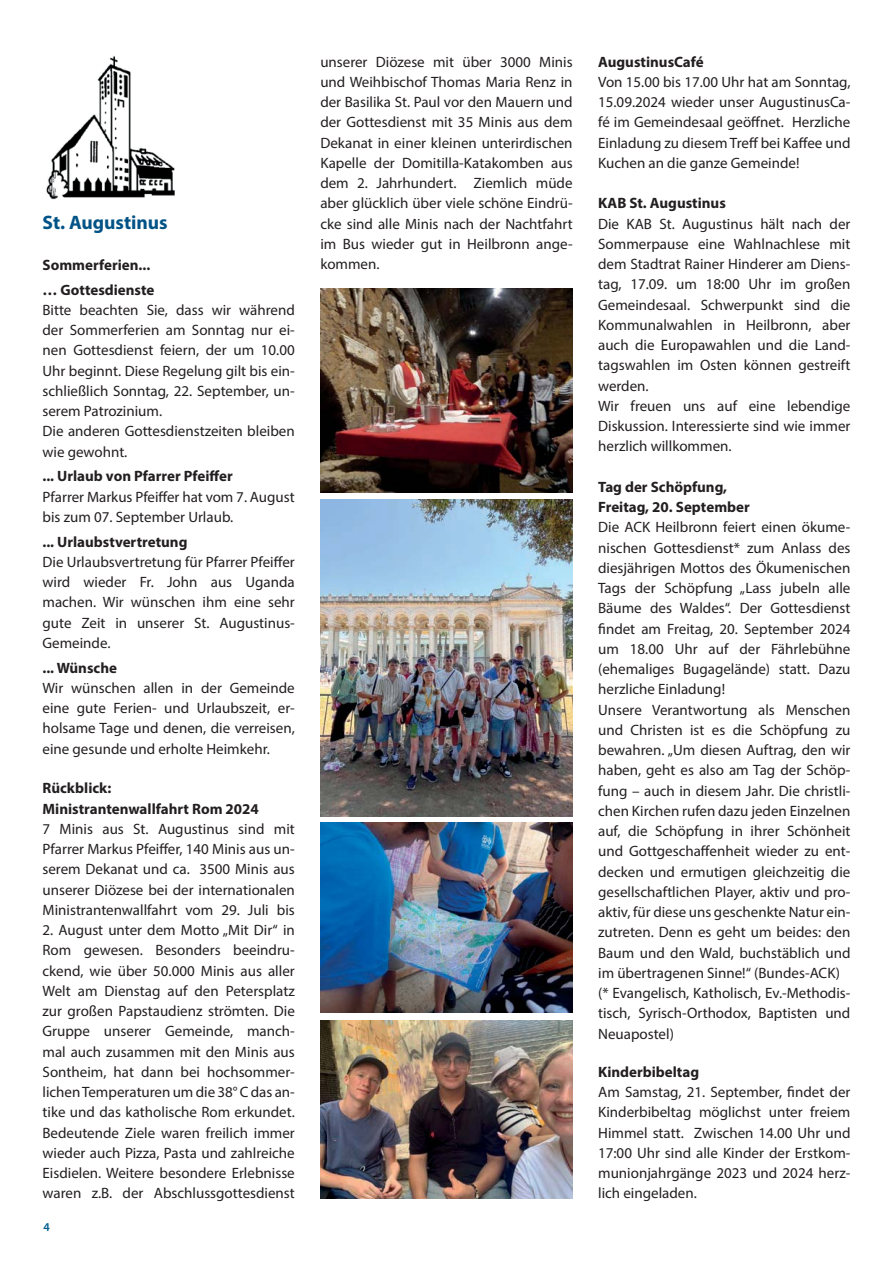
<style>
.page{position:relative;width:893px;height:1263px;background:#fff}
.page>*{position:absolute;margin:0;border:0;box-sizing:border-box;transform-origin:0 0}
.t1{font:700 19.5px "Myriad Pro";color:#005387}
.t2{font:15px/20.2px "Myriad Pro";color:#231f20}
.t3{font:700 15px/24.8px "Myriad Pro";color:#231f20}
.t4{font:600 12px "Myriad Pro";color:#005e90}
.s1{font-weight:700}
</style>
<div class="page">
<img style="left:46px;top:56px;width:129px;height:144px">
<img style="left:320px;top:289px;width:253px;height:204px">
<img style="left:320px;top:500px;width:253px;height:316px">
<img style="left:320px;top:823px;width:253px;height:189px">
<img style="left:320px;top:1020px;width:253px;height:179px">
<p class="t1" style="left:43px;top:215px;width:127px">St. Augustinus</p>
<p class="t3" style="left:43px;top:254px;width:113px">Sommerferien... … Gottesdienste</p>
<p class="t2" style="left:43px;top:301px;width:254px">Bitte beachten Sie, dass wir während der Sommerferien am Sonntag nur ei&shy;nen Gottesdienst feiern, der um 10.00<br>Uhr beginnt. Diese Regelung gilt bis ein&shy;schließlich Sonntag, 22. September, un&shy;serem Patrozinium.<br>Die anderen Gottesdienstzeiten bleiben wie gewohnt.</p>
<p class="t2" style="left:43px;top:468px;width:254px"><span class="s1">... Urlaub von Pfarrer Pfeiffer<br></span>Pfarrer Markus Pfeiffer hat vom 7. August bis zum 07. September Urlaub.</p>
<p class="t2" style="left:43px;top:533px;width:254px"><span class="s1">... Urlaubstvertretung<br></span>Die Urlaubsvertretung für Pfarrer Pfeiffer wird wieder Fr. John aus Uganda machen. Wir wünschen ihm eine sehr gute Zeit in unserer St. Augustinus-<br>Gemeinde.</p>
<p class="t2" style="left:43px;top:659px;width:254px"><span class="s1">... Wünsche<br></span>Wir wünschen allen in der Gemeinde eine gute Ferien- und Urlaubszeit, er&shy;holsame Tage und denen, die verreisen, eine gesunde und erholte Heimkehr.</p>
<p class="t2" style="left:43px;top:780px;width:254px"><span class="s1">Rückblick:<br>Ministrantenwallfahrt Rom 2024<br></span>7 Minis aus St. Augustinus sind mit Pfarrer Markus Pfeiffer, 140 Minis aus un&shy;serem Dekanat und ca. 3500 Minis aus unserer Diözese bei der internationalen Ministrantenwallfahrt vom 29. Juli bis</p>
<p class="t2" style="left:43px;top:921px;width:254px;text-align:justify">2. August unter dem Motto „Mit Dir“ in Rom gewesen. Besonders beeindru&shy;ckend, wie über 50.000 Minis aus aller Welt am Dienstag auf den Petersplatz zur großen Papstaudienz strömten. Die Gruppe unserer Gemeinde, manch&shy;mal auch zusammen mit den Minis aus Sontheim, hat dann bei hochsommer&shy;lichen Temperaturen um die 38° C das an&shy;tike und das katholische Rom erkundet.<br>Bedeutende Ziele waren freilich immer wieder auch Pizza, Pasta und zahlreiche Eisdielen. Weitere besondere Erlebnisse waren z.B. der Abschlussgottesdienst</p>
<p class="t4" style="left:44px;top:1219px;width:8px">4</p>
<p class="t2" style="left:320px;top:53px;width:254px;text-align:justify">unserer Diözese mit über 3000 Minis und Weihbischof Thomas Maria Renz in der Basilika St. Paul vor den Mauern und der Gottesdienst mit 35 Minis aus dem Dekanat in einer kleinen unterirdischen Kapelle der Domitilla-Katakomben aus dem 2. Jahrhundert. Ziemlich müde aber glücklich über viele schöne Eindrü&shy;cke sind alle Minis nach der Nachtfahrt im Bus wieder gut in Heilbronn ange&shy;kommen.</p>
<p class="t2" style="left:598px;top:53px;width:254px"><span class="s1">AugustinusCafé<br></span>Von 15.00 bis 17.00 Uhr hat am Sonntag, 15.09.2024 wieder unser AugustinusCa&shy;fé im Gemeindesaal geöffnet. Herzliche Einladung zu diesem Treff bei Kaffee und Kuchen an die ganze Gemeinde!</p>
<p class="t2" style="left:598px;top:195px;width:254px"><span class="s1">KAB St. Augustinus<br></span>Die KAB St. Augustinus hält nach der<br>Sommerpause eine Wahlnachlese mit dem Stadtrat Rainer Hinderer am Diens&shy;tag, 17.09. um 18:00 Uhr im großen<br>Gemeindesaal. Schwerpunkt sind die<br>Kommunalwahlen in Heilbronn, aber auch die Europawahlen und die Land&shy;tagswahlen im Osten können gestreift werden.<br>Wir freuen uns auf eine lebendige<br>Diskussion. Interessierte sind wie immer herzlich willkommen.</p>
<p class="t2" style="left:598px;top:478px;width:254px"><span class="s1">Tag der Schöpfung,<br>Freitag, 20. September<br></span>Die ACK Heilbronn feiert einen ökume&shy;nischen Gottesdienst* zum Anlass des diesjährigen Mottos des Ökumenischen Tags der Schöpfung „Lass jubeln alle Bäume des Waldes“. Der Gottesdienst findet am Freitag, 20. September 2024 um 18.00 Uhr auf der Fährlebühne (ehemaliges Bugagelände) statt. Dazu herzliche Einladung!<br>Unsere Verantwortung als Menschen und Christen ist es die Schöpfung zu bewahren. „Um diesen Auftrag, den wir haben, geht es also am Tag der Schöp&shy;fung – auch in diesem Jahr. Die christli&shy;chen Kirchen rufen dazu jeden Einzelnen auf, die Schöpfung in ihrer Schönheit und Gottgeschaffenheit wieder zu ent&shy;decken und ermutigen gleichzeitig die gesellschaftlichen Player, aktiv und pro&shy;aktiv, für diese uns geschenkte Natur ein&shy;zutreten. Denn es geht um beides: den Baum und den Wald, buchstäblich und im übertragenen Sinne!“ (Bundes-ACK) (* Evangelisch, Katholisch, Ev.-Methodis&shy;tisch, Syrisch-Orthodox, Baptisten und Neuapostel)</p>
<p class="t2" style="left:598px;top:1063px;width:254px"><span class="s1">Kinderbibeltag<br></span>Am Samstag, 21. September, findet der<br>Kinderbibeltag möglichst unter freiem<br>Himmel statt. Zwischen 14.00 Uhr und<br>17:00 Uhr sind alle Kinder der Erstkom&shy;munionjahrgänge 2023 und 2024 herz&shy;lich eingeladen.</p>
</div>
